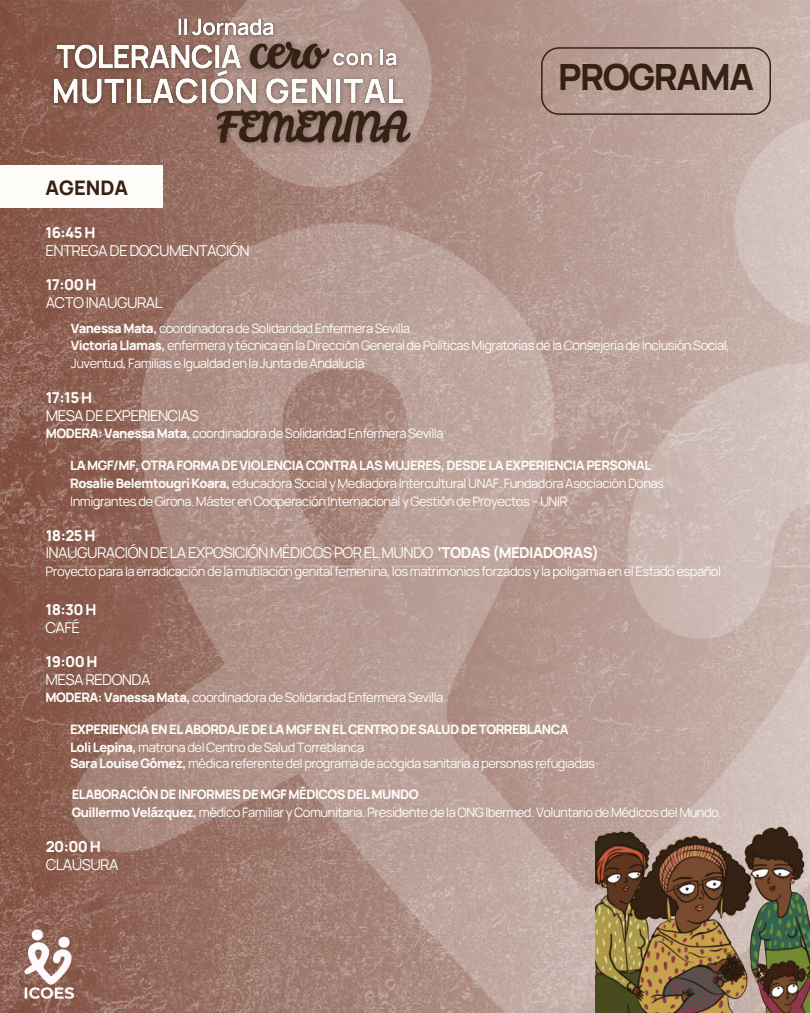
<style>
.page{position:relative;width:810px;height:1013px;background:#fff}
.page>*{position:absolute;margin:0;border:0;box-sizing:border-box;transform-origin:0 0}
.t1{font:800 36.1px "Manrope";letter-spacing:-.04em;color:#352213}
.t2{font:800 20px "Manrope";color:#352213}
.t3{font:15px "Manrope";letter-spacing:-.04em;color:#fdfcf9}
.t4{font:800 15px "Manrope";letter-spacing:-.04em;color:#fdfcf9}
.t5{font:13px/18px "Manrope";letter-spacing:-.04em;color:#fdfcf9}
.t6{font:800 13px "Manrope";letter-spacing:-.04em;color:#fdfcf9}
.s1{font-weight:800}
</style>
<div class="page">
<img style="left:0;top:0;width:810px;height:1012px">
<img style="left:596px;top:734px;width:214px;height:278px">
<img style="left:9px;top:925px;width:78px;height:78px">
<img style="left:48px;top:36px;width:189px;height:27px">
<img style="left:343px;top:42px;width:60px;height:21px">
<img style="left:172px;top:12px;width:110px;height:30px">
<img style="left:237px;top:14px;width:106px;height:49px">
<img style="left:46px;top:63px;width:367px;height:50px">
<img style="left:206px;top:100px;width:214px;height:55px">
<svg style="left:541px;top:47px;width:230px;height:68px;background:#b69d95"></svg>
<div style="left:0;top:165px;width:163px;height:42px;background:#fdfcf9"></div>
<p class="t1" style="left:558px;top:53px;width:198px">PROGRAMA</p>
<p class="t2" style="left:46px;top:174px;width:84px">AGENDA</p>
<h3 class="t4" style="left:46px;top:223px;width:51px">16:45 H</h3>
<h4 class="t3" style="left:46px;top:240px;width:206px">ENTREGA DE DOCUMENTACIÓN</h4>
<h5 class="t4" style="left:46px;top:275px;width:52px">17:00 H</h5>
<h6 class="t3" style="left:46px;top:293px;width:118px">ACTO INAUGURAL</h6>
<h5 class="t5" style="left:71px;top:319px;width:341px"><span class="s1">Vanessa Mata,</span> coordinadora de Solidaridad Enfermera Sevilla</h5>
<h6 class="t5" style="left:71px;top:337px;width:660px"><span class="s1">Victoria Llamas,</span> enfermera y técnica en la Dirección General de Políticas Migratorias de la Consejería de Inclusión Social,<br>Juventud, Familias e Igualdad en la Junta de Andalucía</h6>
<p class="t4" style="left:46px;top:388px;width:48px">17:15 H</p>
<p class="t3" style="left:46px;top:405px;width:155px">MESA DE EXPERIENCIAS</p>
<h5 class="t5" style="left:46px;top:425px;width:399px"><span class="s1">MODERA: Vanessa Mata,</span> coordinadora de Solidaridad Enfermera Sevilla</h5>
<h6 class="t6" style="left:70px;top:457px;width:583px">LA MGF/MF, OTRA FORMA DE VIOLENCIA CONTRA LAS MUJERES, DESDE LA EXPERIENCIA PERSONAL</h6>
<p class="t5" style="left:70px;top:474px;width:595px"><span class="s1">Rosalie Belemtougri Koara,</span> educadora Social y Mediadora Intercultural UNAF. Fundadora Asociación Donas<br>Inmigrantes de Girona. Máster en Cooperación Internacional y Gestión de Proyectos – UNIR</p>
<p class="t4" style="left:46px;top:525px;width:51px">18:25 H</p>
<p class="t3" style="left:46px;top:543px;width:555px">INAUGURACIÓN DE LA EXPOSICIÓN MÉDICOS POR EL MUNDO <span class="s1">‘TODAS (MEDIADORAS)</span></p>
<p class="t5" style="left:46px;top:562px;width:677px">Proyecto para la erradicación de la mutilación genital femenina, los matrimonios forzados y la poligamia en el Estado español</p>
<h5 class="t4" style="left:46px;top:599px;width:52px">18:30 H</h5>
<h6 class="t3" style="left:46px;top:617px;width:36px">CAFÉ</h6>
<p class="t4" style="left:46px;top:651px;width:54px">19:00 H</p>
<h5 class="t3" style="left:46px;top:669px;width:107px">MESA REDONDA</h5>
<h6 class="t5" style="left:46px;top:688px;width:399px"><span class="s1">MODERA: Vanessa Mata,</span> coordinadora de Solidaridad Enfermera Sevilla</h6>
<h5 class="t6" style="left:70px;top:721px;width:500px">EXPERIENCIA EN EL ABORDAJE DE LA MGF EN EL CENTRO DE SALUD DE TORREBLANCA</h5>
<h6 class="t5" style="left:70px;top:738px;width:296px"><span class="s1">Loli Lepina,</span> matrona del Centro de Salud Torreblanca</h6>
<p class="t5" style="left:70px;top:754px;width:526px"><span class="s1">Sara Louise Gómez,</span> médica referente del programa de acogida sanitaria a personas refugiadas</p>
<p class="t6" style="left:72px;top:786px;width:349px">ELABORACIÓN DE INFORMES DE MGF MÉDICOS DEL MUNDO</p>
<p class="t5" style="left:72px;top:803px;width:652px"><span class="s1">Guillermo Velázquez,</span> médico Familiar y Comunitaria. Presidente de la ONG Ibermed. Voluntario de Médicos del Mundo.</p>
<p class="t4" style="left:46px;top:836px;width:57px">20:00 H</p>
<p class="t3" style="left:46px;top:854px;width:74px">CLAUSURA</p>
</div>
